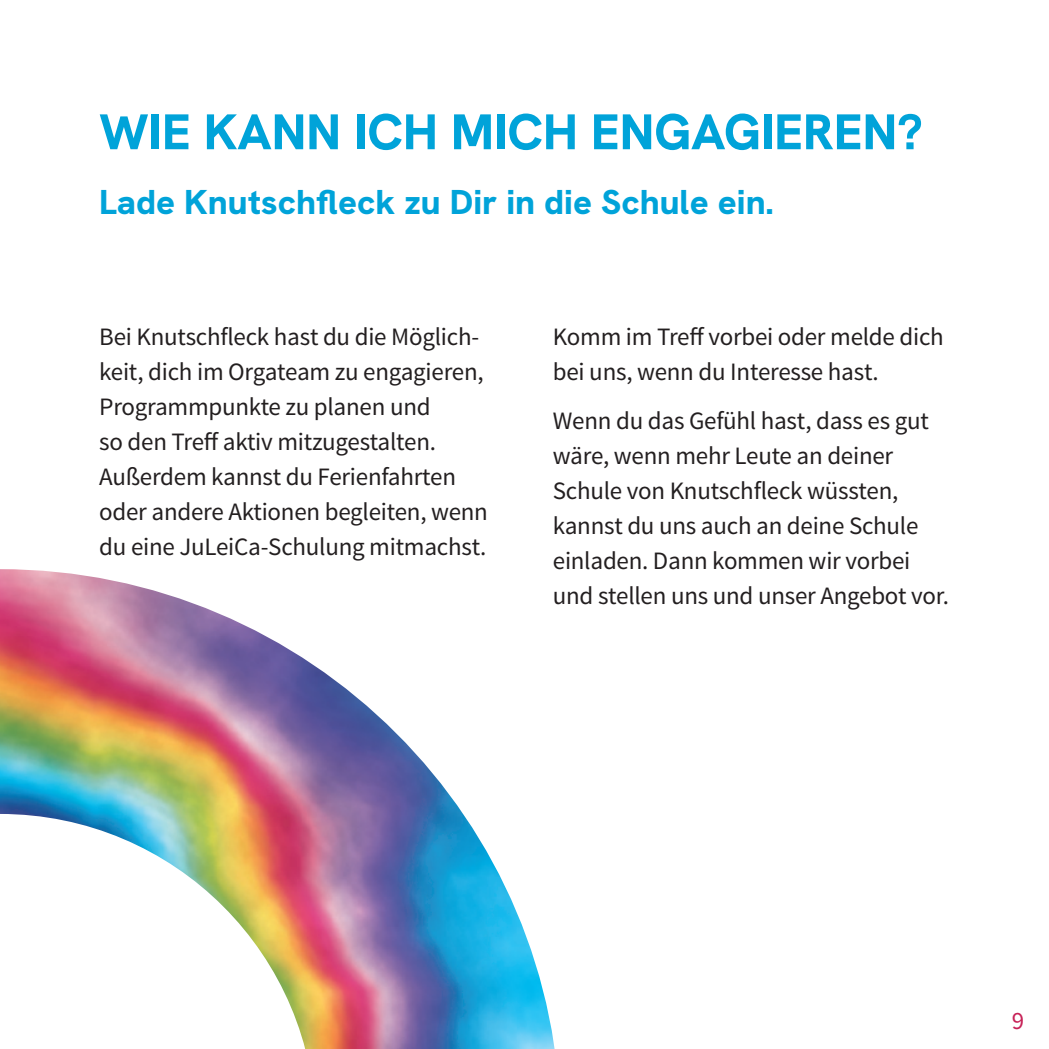
<style>
.page{position:relative;width:1049px;height:1049px;background:#fff}
.page>*{position:absolute;margin:0;border:0;box-sizing:border-box;transform-origin:0 0}
.Überschrift_1{font:800 50px "HK Grotesk";color:#00a3d9}
.Überschrift_1-2{font:800 35px "HK Grotesk";color:#00a3d9}
.Fließtext{font:25px/35px "Source Sans Pro";letter-spacing:-.01em;color:#231f20}
.Fließtext-2{font:25px "Source Sans Pro";color:#c72157}
</style>
<div class="page">
<img style="left:0;top:569px;width:555px;height:480px">
<p class="Überschrift_1" style="left:99px;top:99px;width:825px">WIE KANN ICH MICH ENGAGIEREN?</p>
<p class="Überschrift_1-2" style="left:99px;top:179px;width:676px">Lade Knutschfleck zu Dir in die Schule ein.</p>
<p class="Fließtext" style="left:99px;top:320px;width:390px">Bei Knutschfleck hast du die Möglich&shy;keit, dich im Orgateam zu engagieren, Programmpunkte zu planen und<br>so den Treff aktiv mitzugestalten.<br>Außerdem kannst du Ferienfahrten oder andere Aktionen begleiten, wenn du eine JuLeiCa-Schulung mitmachst.</p>
<p class="Fließtext" style="left:553px;top:320px;width:392px">Komm im Treff vorbei oder melde dich bei uns, wenn du Interesse hast.</p>
<p class="Fließtext" style="left:553px;top:404px;width:398px">Wenn du das Gefühl hast, dass es gut wäre, wenn mehr Leute an deiner Schule von Knutschfleck wüssten, kannst du uns auch an deine Schule einladen. Dann kommen wir vorbei und stellen uns und unser Angebot vor.</p>
<p class="Fließtext-2" style="left:1012px;top:1005px;width:14px">9</p>
</div>
